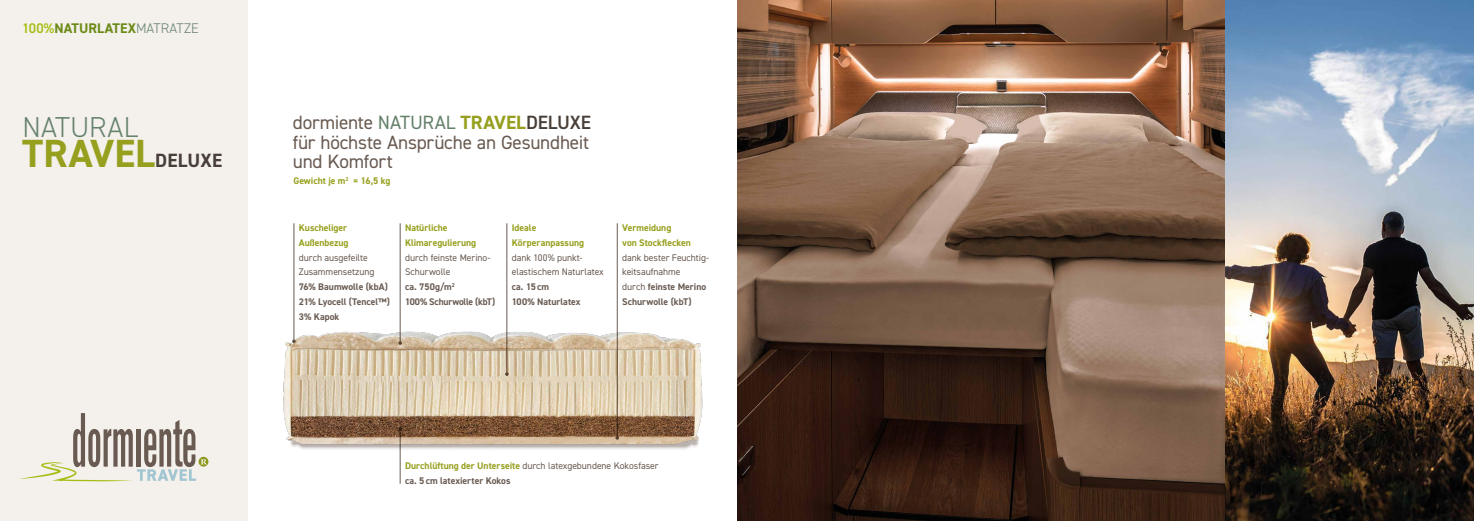
<style>
.page{position:relative;width:1474px;height:521px;background:#fff}
.page>*{position:absolute;margin:0;border:0;box-sizing:border-box;transform-origin:0 0}
.t1{font:700 39.38px "DIN2014";color:#96a01e}
.t2{font:300 28.88px "DIN2014";letter-spacing:.005em;color:#65826b}
.t3{font:19.25px/19.2px "DIN2014";letter-spacing:-.01em;color:#695b52;text-align:justify}
.t4{font:700 14px "DIN2014";letter-spacing:.005em;color:#6b8a15}
.t5{font:9.62px/14.9px "DIN2014";letter-spacing:-.005em;color:#695b52}
.t6{font:700 9.62px/14.9px "DIN2014";color:#96a01e}
.t7{font:700 9.62px/14.9px "DIN2014";color:#695b52}
.s1{font-weight:600;color:#a6be14}
.s2{font-weight:300;color:#65826b}
.s3{font-size:19.25px;color:#493f39}
.s4{color:#65826b}
.s5{font-weight:700;color:#96a01e}
.s6{font-weight:600;color:#493f39}
.s7{font-weight:700}
</style>
<div class="page">
<div style="left:0;top:0;width:248px;height:521px;background:#f4f0ec"></div>
<img style="left:283px;top:288px;width:420px;height:189px">
<img style="left:737px;top:0;width:488px;height:521px">
<img style="left:1225px;top:0;width:248px;height:521px">
<hr style="left:293px;top:223px;width:1px;height:118px;background:#695b52">
<svg style="left:292px;top:339px;width:4px;height:4px"></svg>
<hr style="left:617px;top:223px;width:1px;height:215px;background:#695b52">
<svg style="left:615px;top:436px;width:4px;height:4px"></svg>
<hr style="left:400px;top:223px;width:1px;height:120px;background:#695b52">
<svg style="left:398px;top:341px;width:4px;height:4px"></svg>
<hr style="left:400px;top:428px;width:1px;height:56px;background:#695b52">
<svg style="left:398px;top:427px;width:4px;height:3px"></svg>
<hr style="left:506px;top:223px;width:1px;height:151px;background:#695b52">
<svg style="left:505px;top:372px;width:3px;height:4px"></svg>
<svg style="left:19px;top:413px;width:189px;height:68px"></svg>
<h3 class="t4" style="left:22px;top:19px;width:178px"><span class="s1">100%</span>NATURLATEX<span class="s2">MATRATZE</span></h3>
<h2 class="t2" style="left:22px;top:110px;width:117px">NATURAL</h2>
<h1 class="t1" style="left:22px;top:127px;width:201px">TRAVEL<span class="s3">DELUXE</span></h1>
<h3 class="t3" style="left:293px;top:113px;width:300px">dormiente <span class="s4">NATURAL</span> <span class="s5">TRAVEL</span><span class="s6">DELUXE </span>für höchste Ansprüche an Gesundheit und Komfort</h3>
<p class="t6" style="left:293px;top:173px;width:99px">Gewicht je m<sup>2</sup> = 16,5 kg</p>
<p class="t6" style="left:299px;top:220px;width:51px">Kuscheliger<br>Außenbezug</p>
<p class="t5" style="left:299px;top:250px;width:77px">durch ausgefeilte<br>Zusammensetzung</p>
<p class="t7" style="left:299px;top:279px;width:92px">76% Baumwolle (kbA)<br>21% Lyocell (Tencel™)<br>3% Kapok</p>
<p class="t6" style="left:405px;top:220px;width:73px">Natürliche<br>Klimaregulierung</p>
<p class="t5" style="left:405px;top:250px;width:91px">durch feinste Merino-<br>Schurwolle<br><span class="s7">ca. 750g/m</span><sup>2<br></sup><span class="s7">100% Schurwolle (kbT)</span></p>
<p class="t6" style="left:512px;top:220px;width:74px">Ideale<br>Körperanpassung</p>
<p class="t5" style="left:512px;top:250px;width:94px">dank 100% punkt&shy;elastischem Naturlatex</p>
<p class="t7" style="left:512px;top:279px;width:70px">ca. 15cm<br>100% Naturlatex</p>
<p class="t6" style="left:622px;top:220px;width:70px">Vermeidung<br>von Stockflecken</p>
<p class="t5" style="left:622px;top:250px;width:88px">dank bester Feuchtig&shy;keitsaufnahme<br>durch <span class="s7">feinste Merino<br>Schurwolle (kbT)</span></p>
<p class="t5" style="left:405px;top:458px;width:255px"><span class="s5">Durchlüftung der Unterseite</span> durch latexgebundene Kokosfaser <span class="s7">ca. 5cm latexierter Kokos</span></p>
</div>
